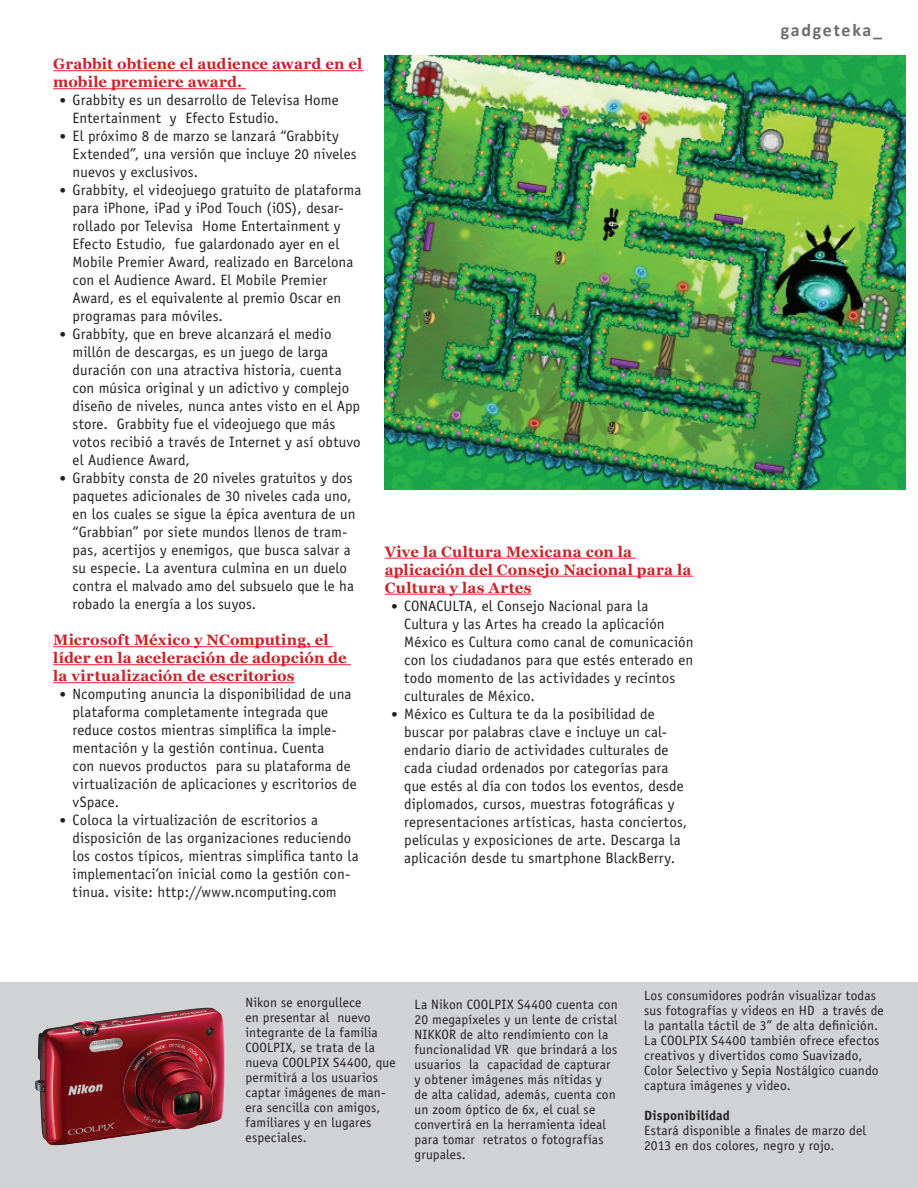
<style>
.page{position:relative;width:918px;height:1188px;background:#fff}
.page>*{position:absolute;margin:0;border:0;box-sizing:border-box;transform-origin:0 0}
.t1{font:700 18px "Calibri";letter-spacing:.09em;color:#6c6d70}
.t2{font:15px/18px "Officina Sans";letter-spacing:.005em;color:#231f20}
.t3{font:700 15px/18px "Georgia";letter-spacing:.01em;color:#c6252c}
.t4{font:13.5px/15px "Officina Sans";letter-spacing:.01em;color:#231f20}
.t5{font:700 13.5px "Officina Sans";letter-spacing:.01em;color:#231f20}
.s1{font-family:"Calibri"}
</style>
<div class="page">
<div style="left:0;top:982px;width:918px;height:206px;background:#d1d2d4"></div>
<hr style="left:53px;top:70px;width:311px;height:1px;background:#ee1b2d">
<hr style="left:53px;top:88px;width:193px;height:1px;background:#ee1b2d">
<hr style="left:53px;top:646px;width:280px;height:1px;background:#ee1b2d">
<hr style="left:53px;top:664px;width:298px;height:1px;background:#ee1b2d">
<hr style="left:53px;top:682px;width:242px;height:1px;background:#ee1b2d">
<img style="left:385px;top:55px;width:520px;height:435px">
<hr style="left:385px;top:558px;width:251px;height:1px;background:#ee1b2d">
<hr style="left:385px;top:576px;width:308px;height:1px;background:#ee1b2d">
<hr style="left:385px;top:594px;width:146px;height:1px;background:#ee1b2d">
<img style="left:35px;top:1007px;width:190px;height:139px">
<p class="t3" style="left:53px;top:55px;width:311px">Grabbit obtiene el audience award en el mobile premiere award.</p>
<p class="t2" style="left:73px;top:91px;width:268px;text-indent:-14px"><span class="s1">•</span> Grabbity es un desarrollo de Televisa Home<br>Entertainment y Efecto Estudio.</p>
<p class="t2" style="left:73px;top:127px;width:286px;text-indent:-14px"><span class="s1">•</span> El próximo 8 de marzo se lanzará “Grabbity<br>Extended”, una versión que incluye 20 niveles nuevos y exclusivos.</p>
<p class="t2" style="left:73px;top:181px;width:290px;text-indent:-13px"><span class="s1">•</span> Grabbity, el videojuego gratuito de plataforma para iPhone, iPad y iPod Touch (iOS), desar&shy;rollado por Televisa Home Entertainment y Efecto Estudio, fue galardonado ayer en el Mobile Premier Award, realizado en Barcelona con el Audience Award. El Mobile Premier Award, es el equivalente al premio Oscar en programas para móviles.</p>
<p class="t2" style="left:73px;top:325px;width:290px;text-indent:-14px"><span class="s1">•</span> Grabbity, que en breve alcanzará el medio millón de descargas, es un juego de larga duración con una atractiva historia, cuenta con música original y un adictivo y complejo diseño de niveles, nunca antes visto en el App store. Grabbity fue el videojuego que más votos recibió a través de Internet y así obtuvo el Audience Award,</p>
<p class="t2" style="left:73px;top:469px;width:284px;text-indent:-14px"><span class="s1">•</span> Grabbity consta de 20 niveles gratuitos y dos paquetes adicionales de 30 niveles cada uno, en los cuales se sigue la épica aventura de un “Grabbian” por siete mundos llenos de tram&shy;pas, acertijos y enemigos, que busca salvar a su especie. La aventura culmina en un duelo contra el malvado amo del subsuelo que le ha robado la energía a los suyos.</p>
<p class="t3" style="left:53px;top:631px;width:295px">Microsoft México y NComputing, el líder en la aceleración de adopción de la virtualización de escritorios</p>
<p class="t2" style="left:73px;top:685px;width:286px;text-indent:-14px"><span class="s1">•</span> Ncomputing anuncia la disponibilidad de una plataforma completamente integrada que reduce costos mientras simplifica la imple&shy;mentación y la gestión continua. Cuenta<br>con nuevos productos para su plataforma de virtualización de aplicaciones y escritorios de vSpace.</p>
<p class="t2" style="left:73px;top:811px;width:288px;text-indent:-14px"><span class="s1">•</span> Coloca la virtualización de escritorios a disposición de las organizaciones reduciendo los costos típicos, mientras simplifica tanto la implementaci’on inicial como la gestión con&shy;tinua. visite: http://www.ncomputing.com</p>
<p class="t3" style="left:385px;top:543px;width:308px">Vive la Cultura Mexicana con la aplicación del Consejo Nacional para la<br>Cultura y las Artes</p>
<p class="t2" style="left:404px;top:597px;width:291px;text-indent:-14px"><span class="s1">•</span> CONACULTA, el Consejo Nacional para la Cultura y las Artes ha creado la aplicación México es Cultura como canal de comunicación con los ciudadanos para que estés enterado en todo momento de las actividades y recintos culturales de México.</p>
<p class="t2" style="left:404px;top:705px;width:285px;text-indent:-14px"><span class="s1">•</span> México es Cultura te da la posibilidad de buscar por palabras clave e incluye un cal&shy;endario diario de actividades culturales de cada ciudad ordenados por categorías para que estés al día con todos los eventos, desde diplomados, cursos, muestras fotográficas y representaciones artísticas, hasta conciertos, películas y exposiciones de arte. Descarga la aplicación desde tu smartphone BlackBerry.</p>
<p class="t1" style="left:781px;top:19px;width:103px">gadgeteka_</p>
<p class="t4" style="left:246px;top:995px;width:152px">Nikon se enorgullece<br>en presentar al nuevo integrante de la familia<br>COOLPIX, se trata de la nueva COOLPIX S4400, que permitirá a los usuarios captar imágenes de man&shy;era sencilla con amigos, familiares y en lugares especiales.</p>
<p class="t4" style="left:415px;top:997px;width:205px">La Nikon COOLPIX S4400 cuenta con<br>20 megapíxeles y un lente de cristal<br>NIKKOR de alto rendimiento con la funcionalidad VR que brindará a los usuarios la capacidad de capturar y obtener imágenes más nítidas y de alta calidad, además, cuenta con un zoom óptico de 6x, el cual se convertirá en la herramienta ideal para tomar retratos o fotografías grupales.</p>
<p class="t4" style="left:644px;top:988px;width:241px">Los consumidores podrán visualizar todas sus fotografías y videos en HD a través de la pantalla táctil de 3” de alta definición.<br>La COOLPIX S4400 también ofrece efectos creativos y divertidos como Suavizado, Color Selectivo y Sepia Nostálgico cuando captura imágenes y video.</p>
<p class="t5" style="left:644px;top:1107px;width:87px">Disponibilidad</p>
<p class="t4" style="left:644px;top:1123px;width:223px">Estará disponible a finales de marzo del<br>2013 en dos colores, negro y rojo.</p>
</div>
